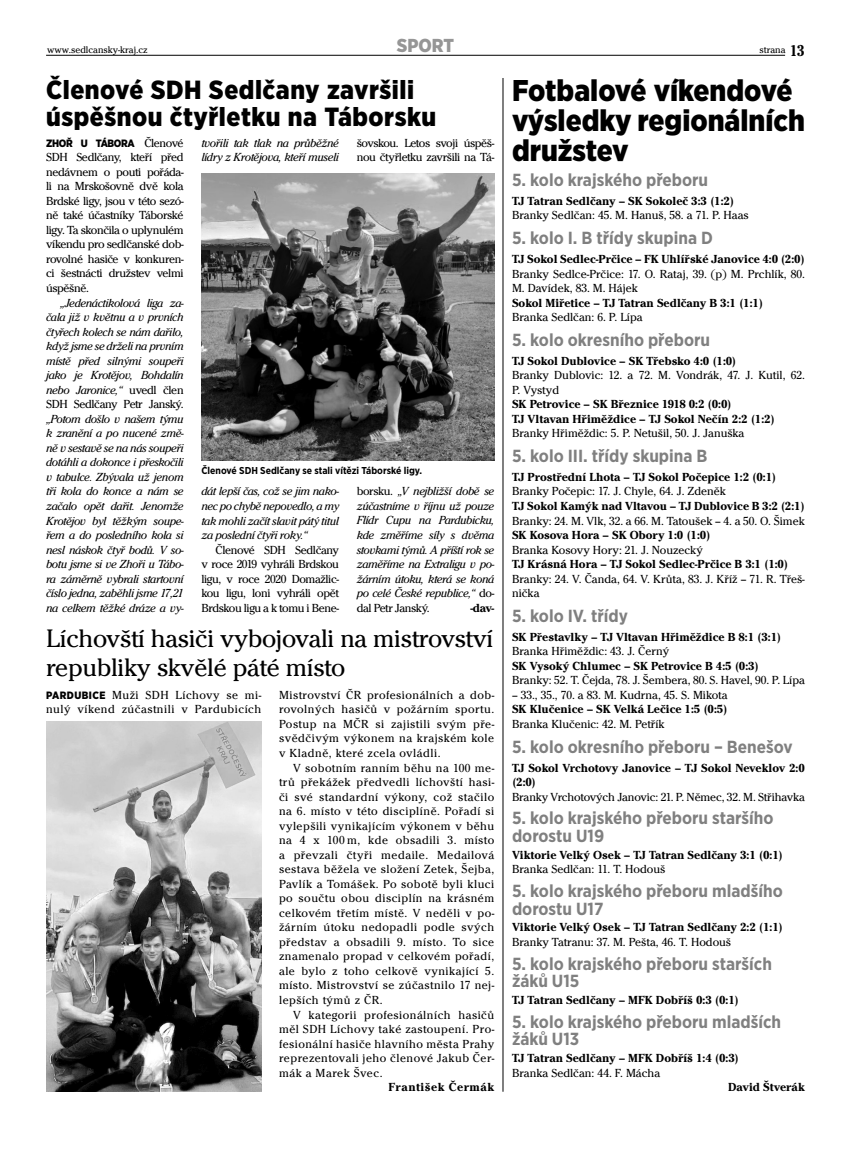
<style>
.page{position:relative;width:851px;height:1152px;background:#fff}
.page>*{position:absolute;margin:0;border:0;box-sizing:border-box;transform-origin:0 0}
.t1{font:900 condensed 30px/30px "Gotham CE";color:#000}
.t2{font:26.25px/28.8px "Cheltenham Itc TOT";letter-spacing:-.01em;color:#000}
.t3{font:900 condensed 26.25px/26.2px "Gotham CE";letter-spacing:.02em;color:#000}
.t4{font:900 condensed 18.75px "Gotham CE";color:#969696}
.t5{font:700 condensed 17.5px/17.5px "Gotham CE";color:#808080}
.t6{font:12.12px/14.5px "Cheltenham Itc TOT";color:#000;text-align:justify}
.t7{font:italic 12.12px/14.5px "Cheltenham Itc TOT";letter-spacing:-.03em;color:#000;text-align:justify}
.t8{font:700 12.12px/14.5px "Cheltenham Itc TOT";color:#000}
.t9{font:12.12px/14.5px "Cheltenham Itc TOT";letter-spacing:.04em;color:#000}
.t10{font:12.12px/14.5px "Cheltenham Itc TOT";letter-spacing:-.03em;color:#000}
.t11{font:700 12.12px "Cheltenham Itc TOT";letter-spacing:.04em;color:#000}
.t12{font:900 condensed 10.62px "Gotham CE";letter-spacing:-.03em;color:#000}
.t13{font:700 condensed 10px "Gotham CE";color:#000}
.t14{font:10px "Cheltenham Itc TOT";color:#000}
.s1{font-weight:700;font-stretch:condensed;font-size:16.25px}
.s2{font-family:"Cheltenham Itc TOT";font-weight:400;font-stretch:normal;font-size:12.12px}
.s3{font-style:normal}
.s4{font-family:"Gotham CE";font-weight:900;font-stretch:condensed;font-size:10.62px}
</style>
<div class="page">
<hr style="left:46px;top:55px;width:739px;height:1px;background:#000">
<hr style="left:502px;top:78px;width:1px;height:1013px;background:#000">
<img style="left:46px;top:721px;width:215px;height:370px">
<img style="left:201px;top:174px;width:293px;height:287px">
<h3 class="t4" style="left:397px;top:39px;width:59px">SPORT</h3>
<p class="t14" style="left:47px;top:46px;width:102px">www.sedlcansky-kraj.cz</p>
<p class="t14" style="left:759px;top:46px;width:47px">strana <span class="s1">13</span></p>
<h2 class="t3" style="left:46px;top:79px;width:391px">Členové SDH Sedlčany završili úspěšnou čtyřletku na Táborsku</h2>
<p class="t12" style="left:46px;top:139px;width:139px">ZHOŘ U TÁBORA <span class="s2">Členové</span></p>
<p class="t6" style="left:46px;top:151px;width:139px">SDH Sedlčany, kteří před nedávnem o pouti pořáda&shy;li na Mrskošovně dvě kola Brdské ligy, jsou v této sezó&shy;ně také účastníky Táborské ligy. Ta skončila o uplynulém víkendu pro sedlčanské dob&shy;rovolné hasiče v konkuren&shy;ci šestnácti družstev velmi úspěšně.</p>
<p class="t7" style="left:46px;top:296px;width:139px;text-indent:14px">„Jedenáctikolová liga za&shy;čala již v květnu a v prvních čtyřech kolech se nám dařilo, když jsme se drželi na prvním místě před silnými soupeři jako je Krotějov, Bohdalín nebo Jaronice,“ <span class="s3">uvedl člen SDH Sedlčany Petr Janský.</span></p>
<p class="t7" style="left:46px;top:413px;width:139px">„Potom došlo v našem týmu k zranění a po nucené změ&shy;ně v sestavě se na nás soupeři dotáhli a dokonce i přeskočili v tabulce. Zbývala už jenom tři kola do konce a nám se začalo opět dařit. Jenomže Krotějov byl těžkým soupe&shy;řem a do posledního kola si nesl náskok čtyř bodů. V so&shy;botu jsme si ve Zhoři u Tábo&shy;ra záměrně vybrali startovní číslo jedna, zaběhli jsme 17,21 na celkem těžké dráze a vy-</p>
<p class="t7" style="left:201px;top:137px;width:139px">tvořili tak tlak na průběžné lídry z Krotějova, kteří museli</p>
<p class="t10" style="left:356px;top:136px;width:139px">šovskou. Letos svoji úspěš&shy;nou čtyřletku završili na Tá-</p>
<p class="t13" style="left:201px;top:467px;width:222px">Členové SDH Sedlčany se stali vítězi Táborské ligy.</p>
<p class="t7" style="left:201px;top:485px;width:139px">dát lepší čas, což se jim nako&shy;nec po chybě nepovedlo, a my tak mohli začít slavit pátý titul za poslední čtyři roky.“</p>
<p class="t6" style="left:201px;top:543px;width:139px;text-indent:14px">Členové SDH Sedlčany v roce 2019 vyhráli Brdskou ligu, v roce 2020 Domažlic&shy;kou ligu, loni vyhráli opět Brdskou ligu a k tomu i Bene-</p>
<p class="t7" style="left:356px;top:485px;width:139px"><span class="s3">borsku.</span> „V nejbližší době se zúčastníme v říjnu už pouze Flídr Cupu na Pardubicku, kde změříme síly s dvěma stovkami týmů. A příští rok se zaměříme na Extraligu v po&shy;žárním útoku, která se koná po celé České republice,“ <span class="s3">do&shy;dal Petr Janský.</span></p>
<p class="t8" style="left:470px;top:601px;width:25px">-dav-</p>
<h2 class="t2" style="left:46px;top:626px;width:449px">Líchovští hasiči vybojovali na mistrovství republiky skvělé páté místo</h2>
<p class="t9" style="left:46px;top:688px;width:217px"><span class="s4">PARDUBICE</span> Muži SDH Líchovy se mi&shy;nulý víkend zúčastnili v Pardubicích</p>
<p class="t6" style="left:279px;top:688px;width:217px">Mistrovství ČR profesionálních a dob&shy;rovolných hasičů v požárním sportu.<br>Postup na MČR si zajistili svým pře&shy;svědčivým výkonem na krajském kole v Kladně, které zcela ovládli.</p>
<p class="t6" style="left:279px;top:761px;width:217px;text-indent:14px">V sobotním ranním běhu na 100 me&shy;trů překážek předvedli líchovští hasi&shy;či své standardní výkony, což stačilo na 6. místo v této disciplíně. Pořadí si vylepšili vynikajícím výkonem v běhu na 4 x 100 m, kde obsadili 3. místo a převzali čtyři medaile. Medailová sestava běžela ve složení Zetek, Šejba, Pavlík a Tomášek. Po sobotě byli kluci po součtu obou disciplín na krásném celkovém třetím místě. V neděli v po&shy;žárním útoku nedopadli podle svých představ a obsadili 9. místo. To sice znamenalo propad v celkovém pořadí, ale bylo z toho celkově vynikající 5. místo. Mistrovství se zúčastnilo 17 nej&shy;lepších týmů z ČR.</p>
<p class="t6" style="left:279px;top:1008px;width:217px;text-indent:14px">V kategorii profesionálních hasičů měl SDH Líchovy také zastoupení. Pro&shy;fesionální hasiče hlavního města Prahy reprezentovali jeho členové Jakub Čer&shy;mák a Marek Švec.</p>
<p class="t11" style="left:388px;top:1082px;width:107px">František Čermák</p>
<h1 class="t1" style="left:512px;top:78px;width:294px">Fotbalové víkendové výsledky regionálních družstev</h1>
<h3 class="t5" style="left:512px;top:172px;width:198px">5. kolo krajského přeboru</h3>
<p class="t8" style="left:512px;top:195px;width:224px">TJ Tatran Sedlčany – SK Sokoleč 3:3 (1:2)</p>
<p class="t6" style="left:512px;top:209px;width:238px">Branky Sedlčan: 45. M. Hanuš, 58. a 71. P. Haas</p>
<h3 class="t5" style="left:512px;top:231px;width:202px">5. kolo I. B třídy skupina D</h3>
<p class="t8" style="left:512px;top:253px;width:294px">TJ Sokol Sedlec-Prčice – FK Uhlířské Janovice 4:0 (2:0)</p>
<p class="t6" style="left:512px;top:267px;width:294px">Branky Sedlce-Prčice: 17. O. Rataj, 39. (p) M. Prchlík, 80.<br>M. Davídek, 83. M. Hájek</p>
<p class="t8" style="left:512px;top:296px;width:253px">Sokol Miřetice – TJ Tatran Sedlčany B 3:1 (1:1)</p>
<p class="t6" style="left:512px;top:311px;width:132px">Branka Sedlčan: 6. P. Lípa</p>
<h3 class="t5" style="left:512px;top:332px;width:200px">5. kolo okresního přeboru</h3>
<p class="t8" style="left:512px;top:354px;width:226px">TJ Sokol Dublovice – SK Třebsko 4:0 (1:0)</p>
<p class="t6" style="left:512px;top:369px;width:294px">Branky Dublovic: 12. a 72. M. Vondrák, 47. J. Kutil, 62.<br>P. Vystyd</p>
<p class="t8" style="left:512px;top:398px;width:264px">SK Petrovice – SK Březnice 1918 0:2 (0:0)<br>TJ Vltavan Hřiměždice – TJ Sokol Nečín 2:2 (1:2)</p>
<p class="t6" style="left:512px;top:427px;width:234px">Branky Hřiměždic: 5. P. Netušil, 50. J. Januška</p>
<h3 class="t5" style="left:512px;top:449px;width:197px">5. kolo III. třídy skupina B</h3>
<p class="t8" style="left:512px;top:471px;width:266px">TJ Prostřední Lhota – TJ Sokol Počepice 1:2 (0:1)</p>
<p class="t6" style="left:512px;top:485px;width:215px">Branky Počepic: 17. J. Chyle, 64. J. Zdeněk</p>
<p class="t8" style="left:512px;top:500px;width:294px">TJ Sokol Kamýk nad Vltavou – TJ Dublovice B 3:2 (2:1)</p>
<p class="t6" style="left:512px;top:514px;width:294px">Branky: 24. M. Vlk, 32. a 66. M. Tatoušek – 4. a 50. O. Šimek</p>
<p class="t8" style="left:512px;top:529px;width:200px">SK Kosova Hora – SK Obory 1:0 (1:0)</p>
<p class="t6" style="left:512px;top:543px;width:192px">Branka Kosovy Hory: 21. J. Nouzecký</p>
<p class="t8" style="left:512px;top:558px;width:278px">TJ Krásná Hora – TJ Sokol Sedlec-Prčice B 3:1 (1:0)</p>
<p class="t6" style="left:512px;top:572px;width:294px">Branky: 24. V. Čanda, 64. V. Krůta, 83. J. Kříž – 71. R. Třeš&shy;nička</p>
<h3 class="t5" style="left:512px;top:608px;width:117px">5. kolo IV. třídy</h3>
<p class="t8" style="left:512px;top:630px;width:271px">SK Přestavlky – TJ Vltavan Hřiměždice B 8:1 (3:1)</p>
<p class="t6" style="left:512px;top:645px;width:159px">Branka Hřiměždic: 43. J. Černý</p>
<p class="t8" style="left:512px;top:659px;width:248px">SK Vysoký Chlumec – SK Petrovice B 4:5 (0:3)</p>
<p class="t6" style="left:512px;top:674px;width:294px">Branky: 52. T. Čejda, 78. J. Šembera, 80. S. Havel, 90. P. Lípa</p>
<p class="t6" style="left:512px;top:688px;width:217px">– 33., 35., 70. a 83. M. Kudrna, 45. S. Mikota</p>
<p class="t8" style="left:512px;top:703px;width:217px">SK Klučenice – SK Velká Lečice 1:5 (0:5)</p>
<p class="t6" style="left:512px;top:717px;width:154px">Branka Klučenic: 42. M. Petřík</p>
<h3 class="t5" style="left:512px;top:739px;width:282px">5. kolo okresního přeboru – Benešov</h3>
<p class="t8" style="left:512px;top:761px;width:294px">TJ Sokol Vrchotovy Janovice – TJ Sokol Neveklov 2:0 (2:0)</p>
<p class="t6" style="left:512px;top:790px;width:294px">Branky Vrchotových Janovic: 21. P. Němec, 32. M. Střihavka</p>
<h3 class="t5" style="left:512px;top:810px;width:263px">5. kolo krajského přeboru staršího dorostu U19</h3>
<p class="t8" style="left:512px;top:848px;width:272px">Viktorie Velký Osek – TJ Tatran Sedlčany 3:1 (0:1)</p>
<p class="t6" style="left:512px;top:863px;width:155px">Branka Sedlčan: 11. T. Hodouš</p>
<h3 class="t5" style="left:512px;top:883px;width:272px">5. kolo krajského přeboru mladšího dorostu U17</h3>
<p class="t8" style="left:512px;top:921px;width:272px">Viktorie Velký Osek – TJ Tatran Sedlčany 2:2 (1:1)</p>
<p class="t6" style="left:512px;top:935px;width:220px">Branky Tatranu: 37. M. Pešta, 46. T. Hodouš</p>
<h3 class="t5" style="left:512px;top:956px;width:261px">5. kolo krajského přeboru starších žáků U15</h3>
<p class="t8" style="left:512px;top:993px;width:228px">TJ Tatran Sedlčany – MFK Dobříš 0:3 (0:1)</p>
<h3 class="t5" style="left:512px;top:1014px;width:271px">5. kolo krajského přeboru mladších žáků U13</h3>
<p class="t8" style="left:512px;top:1052px;width:228px">TJ Tatran Sedlčany – MFK Dobříš 1:4 (0:3)</p>
<p class="t6" style="left:512px;top:1066px;width:150px">Branka Sedlčan: 44. F. Mácha</p>
<p class="t8" style="left:728px;top:1081px;width:78px">David Štverák</p>
</div>
